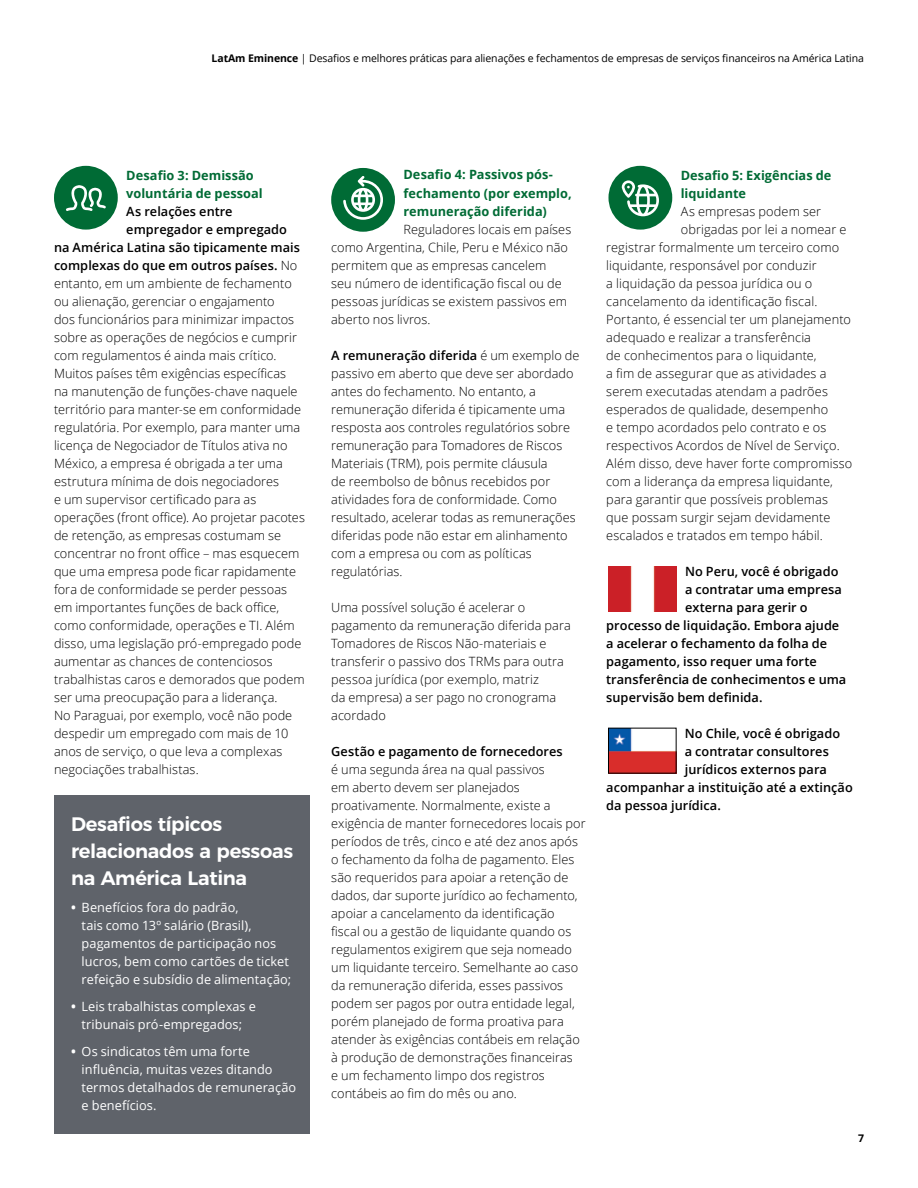
<style>
.page{position:relative;width:918px;height:1188px;background:#fff}
.page>*{position:absolute;margin:0;border:0;box-sizing:border-box;transform-origin:0 0}
.t1{font:600 19.5px/27px "Montserrat";letter-spacing:-.015em;color:#fff}
.t2{font:300 12.75px/18px "Open Sans";letter-spacing:.005em;color:#000}
.t3{font:600 12.75px "Open Sans";letter-spacing:.005em;color:#000}
.t4{font:12.75px/18px "Open Sans";letter-spacing:.005em;color:#fff}
.t5{font:700 12.75px/18px "Open Sans";letter-spacing:.005em;color:#006b35}
.t6{font:10.5px "Open Sans";letter-spacing:-.01em;color:#000}
.t7{font:700 10.5px "Open Sans";color:#000}
.s1{font-weight:700}
.s2{font-weight:300}
.s3{font-weight:600}
</style>
<div class="page">
<svg style="left:54px;top:166px;width:64px;height:64px"></svg>
<svg style="left:331px;top:168px;width:64px;height:64px"></svg>
<div style="left:54px;top:795px;width:256px;height:339px;background:#5f636a"></div>
<img style="left:608px;top:566px;width:69px;height:46px">
<img style="left:610px;top:730px;width:64px;height:41px">
<svg style="left:608px;top:166px;width:64px;height:64px"></svg>
<p class="t6" style="left:212px;top:51px;width:654px"><span class="s1">LatAm Eminence</span> | Desafios e melhores práticas para alienações e fechamentos de empresas de serviços financeiros na América Latina</p>
<p class="t5" style="left:126px;top:166px;width:138px">Desafio 3: Demissão voluntária de pessoal</p>
<p class="t3" style="left:126px;top:202px;width:108px">As relações entre</p>
<p class="t3" style="left:126px;top:220px;width:162px">empregador e empregado</p>
<p class="t3" style="left:54px;top:238px;width:247px">na América Latina são tipicamente mais</p>
<p class="t3" style="left:54px;top:256px;width:245px">complexas do que em outros países. <span class="s2">No</span></p>
<p class="t2" style="left:54px;top:274px;width:239px">entanto, em um ambiente de fechamento</p>
<p class="t2" style="left:54px;top:292px;width:222px">ou alienação, gerenciar o engajamento</p>
<p class="t2" style="left:54px;top:310px;width:242px">dos funcionários para minimizar impactos</p>
<p class="t2" style="left:54px;top:328px;width:245px">sobre as operações de negócios e cumprir</p>
<p class="t2" style="left:54px;top:346px;width:224px">com regulamentos é ainda mais crítico.</p>
<p class="t2" style="left:54px;top:364px;width:234px">Muitos países têm exigências específicas</p>
<p class="t2" style="left:54px;top:382px;width:245px">na manutenção de funções-chave naquele</p>
<p class="t2" style="left:54px;top:400px;width:249px">território para manter-se em conformidade</p>
<p class="t2" style="left:54px;top:418px;width:248px">regulatória. Por exemplo, para manter uma</p>
<p class="t2" style="left:54px;top:436px;width:235px">licença de Negociador de Títulos ativa no</p>
<p class="t2" style="left:54px;top:454px;width:230px">México, a empresa é obrigada a ter uma</p>
<p class="t2" style="left:54px;top:472px;width:227px">estrutura mínima de dois negociadores</p>
<p class="t2" style="left:54px;top:490px;width:204px">e um supervisor certificado para as</p>
<p class="t2" style="left:54px;top:508px;width:252px">operações (front office). Ao projetar pacotes</p>
<p class="t2" style="left:54px;top:526px;width:229px">de retenção, as empresas costumam se</p>
<p class="t2" style="left:54px;top:544px;width:247px">concentrar no front office – mas esquecem</p>
<p class="t2" style="left:54px;top:562px;width:244px">que uma empresa pode ficar rapidamente</p>
<p class="t2" style="left:54px;top:580px;width:235px">fora de conformidade se perder pessoas</p>
<p class="t2" style="left:54px;top:598px;width:227px">em importantes funções de back office,</p>
<p class="t2" style="left:54px;top:616px;width:242px">como conformidade, operações e TI. Além</p>
<p class="t2" style="left:54px;top:634px;width:249px">disso, uma legislação pró-empregado pode</p>
<p class="t2" style="left:54px;top:652px;width:220px">aumentar as chances de contenciosos</p>
<p class="t2" style="left:54px;top:670px;width:252px">trabalhistas caros e demorados que podem</p>
<p class="t2" style="left:54px;top:688px;width:225px">ser uma preocupação para a liderança.</p>
<p class="t2" style="left:54px;top:706px;width:240px">No Paraguai, por exemplo, você não pode</p>
<p class="t2" style="left:54px;top:724px;width:236px">despedir um empregado com mais de 10</p>
<p class="t2" style="left:54px;top:742px;width:230px">anos de serviço, o que leva a complexas</p>
<p class="t2" style="left:54px;top:760px;width:146px">negociações trabalhistas.</p>
<h1 class="t1" style="left:71px;top:809px;width:224px">Desafios típicos relacionados a pessoas na América Latina</h1>
<p class="t4" style="left:82px;top:898px;width:211px;text-indent:-11px"><span class="s1">•</span> Benefícios fora do padrão,<br>tais como 13º salário (Brasil), pagamentos de participação nos lucros, bem como cartões de ticket refeição e subsídio de alimentação;</p>
<p class="t4" style="left:71px;top:997px;width:186px;text-align:center"><span class="s1">•</span> Leis trabalhistas complexas e tribunais pró-empregados;</p>
<p class="t4" style="left:82px;top:1042px;width:216px;text-indent:-11px"><span class="s1">•</span> Os sindicatos têm uma forte influência, muitas vezes ditando termos detalhados de remuneração e benefícios.</p>
<p class="t5" style="left:403px;top:166px;width:170px">Desafio 4: Passivos pós&shy;fechamento (por exemplo, remuneração diferida)</p>
<p class="t2" style="left:331px;top:220px;width:242px;text-indent:72px">Reguladores locais em países como Argentina, Chile, Peru e México não permitem que as empresas cancelem<br>seu número de identificação fiscal ou de pessoas jurídicas se existem passivos em aberto nos livros.</p>
<p class="t2" style="left:331px;top:346px;width:250px"><span class="s3">A remuneração diferida</span> é um exemplo de passivo em aberto que deve ser abordado antes do fechamento. No entanto, a remuneração diferida é tipicamente uma resposta aos controles regulatórios sobre remuneração para Tomadores de Riscos Materiais (TRM), pois permite cláusula<br>de reembolso de bônus recebidos por atividades fora de conformidade. Como resultado, acelerar todas as remunerações diferidas pode não estar em alinhamento com a empresa ou com as políticas regulatórias.</p>
<p class="t2" style="left:331px;top:598px;width:241px">Uma possível solução é acelerar o pagamento da remuneração diferida para Tomadores de Riscos Não-materiais e transferir o passivo dos TRMs para outra pessoa jurídica (por exemplo, matriz<br>da empresa) a ser pago no cronograma acordado</p>
<p class="t3" style="left:331px;top:742px;width:233px">Gestão e pagamento de fornecedores</p>
<p class="t2" style="left:331px;top:760px;width:256px">é uma segunda área na qual passivos<br>em aberto devem ser planejados proativamente. Normalmente, existe a exigência de manter fornecedores locais por períodos de três, cinco e até dez anos após o fechamento da folha de pagamento. Eles são requeridos para apoiar a retenção de dados, dar suporte jurídico ao fechamento, apoiar a cancelamento da identificação fiscal ou a gestão de liquidante quando os regulamentos exigirem que seja nomeado um liquidante terceiro. Semelhante ao caso da remuneração diferida, esses passivos podem ser pagos por outra entidade legal, porém planejado de forma proativa para atender às exigências contábeis em relação à produção de demonstrações financeiras<br>e um fechamento limpo dos registros contábeis ao fim do mês ou ano.</p>
<p class="t5" style="left:681px;top:166px;width:152px">Desafio 5: Exigências de liquidante</p>
<p class="t2" style="left:681px;top:202px;width:142px">As empresas podem ser</p>
<p class="t2" style="left:681px;top:220px;width:167px">obrigadas por lei a nomear e</p>
<p class="t2" style="left:606px;top:238px;width:235px">registrar formalmente um terceiro como</p>
<p class="t2" style="left:606px;top:256px;width:212px">liquidante, responsável por conduzir</p>
<p class="t2" style="left:606px;top:274px;width:208px">a liquidação da pessoa jurídica ou o</p>
<p class="t2" style="left:606px;top:292px;width:213px">cancelamento da identificação fiscal.</p>
<p class="t2" style="left:606px;top:310px;width:246px">Portanto, é essencial ter um planejamento</p>
<p class="t2" style="left:606px;top:328px;width:206px">adequado e realizar a transferência</p>
<p class="t2" style="left:606px;top:346px;width:212px">de conhecimentos para o liquidante,</p>
<p class="t2" style="left:606px;top:364px;width:222px">a fim de assegurar que as atividades a</p>
<p class="t2" style="left:606px;top:382px;width:223px">serem executadas atendam a padrões</p>
<p class="t2" style="left:606px;top:400px;width:224px">esperados de qualidade, desempenho</p>
<p class="t2" style="left:606px;top:418px;width:222px">e tempo acordados pelo contrato e os</p>
<p class="t2" style="left:606px;top:436px;width:235px">respectivos Acordos de Nível de Serviço.</p>
<p class="t2" style="left:606px;top:454px;width:248px">Além disso, deve haver forte compromisso</p>
<p class="t2" style="left:606px;top:472px;width:228px">com a liderança da empresa liquidante,</p>
<p class="t2" style="left:606px;top:490px;width:223px">para garantir que possíveis problemas</p>
<p class="t2" style="left:606px;top:508px;width:226px">que possam surgir sejam devidamente</p>
<p class="t2" style="left:606px;top:526px;width:218px">escalados e tratados em tempo hábil.</p>
<p class="t3" style="left:685px;top:562px;width:155px">No Peru, você é obrigado</p>
<p class="t3" style="left:685px;top:580px;width:158px">a contratar uma empresa</p>
<p class="t3" style="left:685px;top:598px;width:124px">externa para gerir o</p>
<p class="t3" style="left:606px;top:616px;width:235px">processo de liquidação. Embora ajude</p>
<p class="t3" style="left:606px;top:634px;width:222px">a acelerar o fechamento da folha de</p>
<p class="t3" style="left:606px;top:652px;width:212px">pagamento, isso requer uma forte</p>
<p class="t3" style="left:606px;top:670px;width:242px">transferência de conhecimentos e uma</p>
<p class="t3" style="left:606px;top:688px;width:158px">supervisão bem definida.</p>
<p class="t3" style="left:685px;top:724px;width:157px">No Chile, você é obrigado</p>
<p class="t3" style="left:685px;top:742px;width:146px">a contratar consultores</p>
<p class="t3" style="left:685px;top:760px;width:144px">jurídicos externos para</p>
<p class="t3" style="left:606px;top:778px;width:248px">acompanhar a instituição até a extinção</p>
<p class="t3" style="left:606px;top:796px;width:116px">da pessoa jurídica.</p>
<p class="t7" style="left:858px;top:1131px;width:7px">7</p>
</div>
